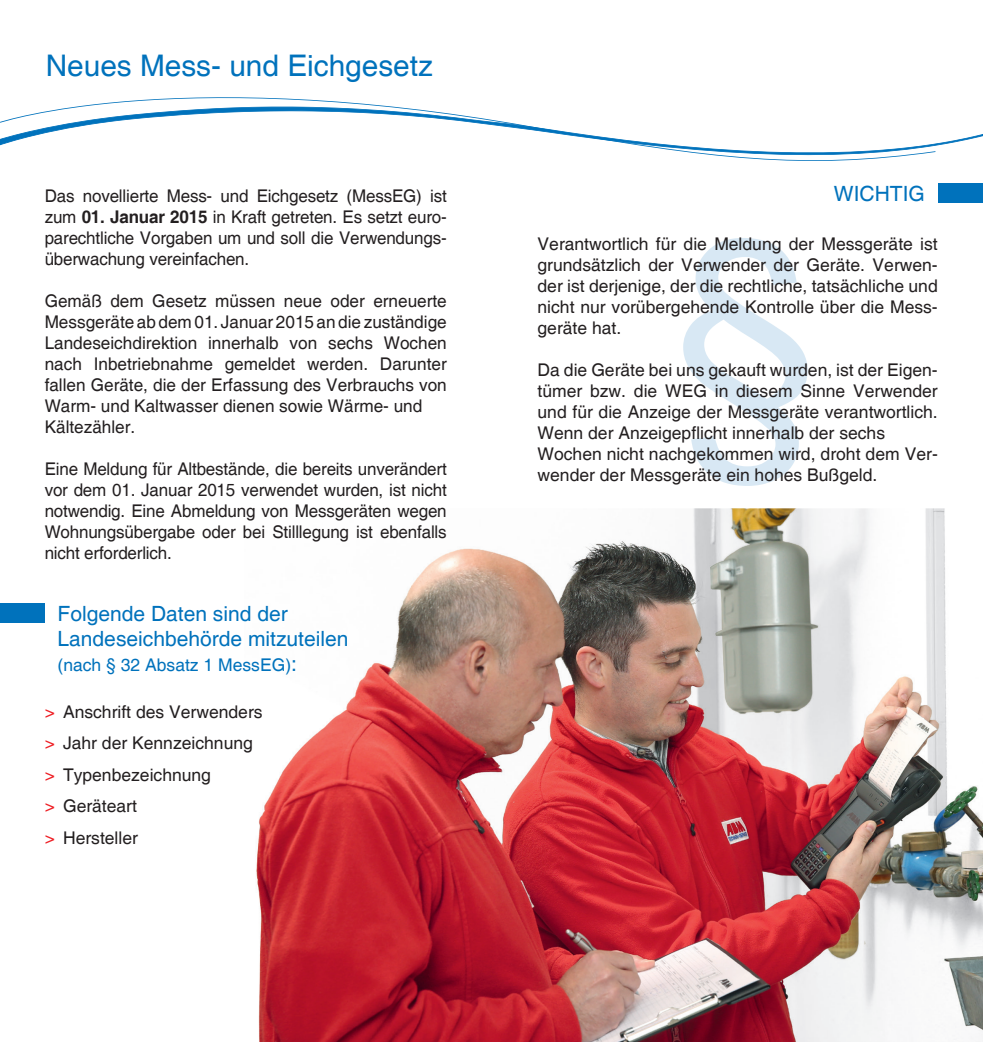
<style>
.page{position:relative;width:983px;height:1042px;background:#fff}
.page>*{position:absolute;margin:0;border:0;box-sizing:border-box;transform-origin:0 0}
.t1{font:264.25px "Arial";color:#99c4e2}
.t2{font:29.75px "Helvetica";color:#0072bc}
.t3{font:21px/25.2px "Helvetica";color:#0072bc}
.t4{font:17.5px/21px "Helvetica";color:#231f20;text-align:justify}
.t5{font:17.5px "Helvetica";color:#0072bc}
.s1{font-weight:700}
.s2{font-size:21px}
.s3{color:#ee1d23}
</style>
<div class="page">
<svg style="left:0;top:97px;width:937px;height:64px"></svg>
<img style="left:256px;top:508px;width:726px;height:534px">
<div style="left:0;top:604px;width:45px;height:19px;background:#0072bc"></div>
<div style="left:938px;top:183px;width:44px;height:20px;background:#0072bc"></div>
<h2 class="t2" style="left:46px;top:49px;width:388px">Neues Mess- und Eichgesetz</h2>
<p class="t4" style="left:45px;top:185px;width:403px">Das novellierte Mess- und Eichgesetz (MessEG) ist zum <span class="s1">01. Januar 2015</span> in Kraft getreten. Es setzt euro&shy;parechtliche Vorgaben um und soll die Verwendungs&shy;überwachung vereinfachen.</p>
<p class="t4" style="left:45px;top:290px;width:403px;text-align:left">Gemäß dem Gesetz müssen neue oder erneuerte Messgeräte ab dem 01. Januar 2015 an die zuständige Landeseichdirektion innerhalb von sechs Wochen nach Inbetriebnahme gemeldet werden. Darunter fallen Geräte, die der Erfassung des Verbrauchs von Warm- und Kaltwasser dienen sowie Wärme- und Kältezähler.</p>
<p class="t4" style="left:45px;top:458px;width:403px">Eine Meldung für Altbestände, die bereits unverändert vor dem 01. Januar 2015 verwendet wurden, ist nicht notwendig. Eine Abmeldung von Messgeräten wegen Wohnungsübergabe oder bei Stilllegung ist ebenfalls nicht erforderlich.</p>
<p class="t3" style="left:58px;top:601px;width:292px">Folgende Daten sind der<br>Landeseichbehörde mitzuteilen</p>
<p class="t5" style="left:58px;top:655px;width:241px">(nach § 32 Absatz 1 MessEG)<span class="s2">:</span></p>
<p class="t4" style="left:45px;top:696px;width:219px;line-height:31.5px;text-align:left"><span class="s3">&gt;</span> Anschrift des Verwenders <span class="s3">&gt;</span> Jahr der Kennzeichnung <span class="s3">&gt;</span> Typenbezeichnung<br><span class="s3">&gt;</span> Geräteart<br><span class="s3">&gt;</span> Hersteller</p>
<p class="t3" style="left:833px;top:181px;width:92px">WICHTIG</p>
<p class="t4" style="left:537px;top:234px;width:401px">Verantwortlich für die Meldung der Messgeräte ist grundsätzlich der Verwender der Geräte. Verwen&shy;der ist derjenige, der die rechtliche, tatsächliche und nicht nur vorübergehende Kontrolle über die Mess&shy;geräte hat.</p>
<p class="t4" style="left:537px;top:360px;width:401px;text-align:left">Da die Geräte bei uns gekauft wurden, ist der Eigen&shy;tümer bzw. die WEG in diesem Sinne Verwender und für die Anzeige der Messgeräte verantwortlich.<br>Wenn der Anzeigepflicht innerhalb der sechs Wochen nicht nachgekommen wird, droht dem Ver&shy;wender der Messgeräte ein hohes Bußgeld.</p>
<h1 class="t1" style="left:672px;top:164px;width:148px">§</h1>
</div>
